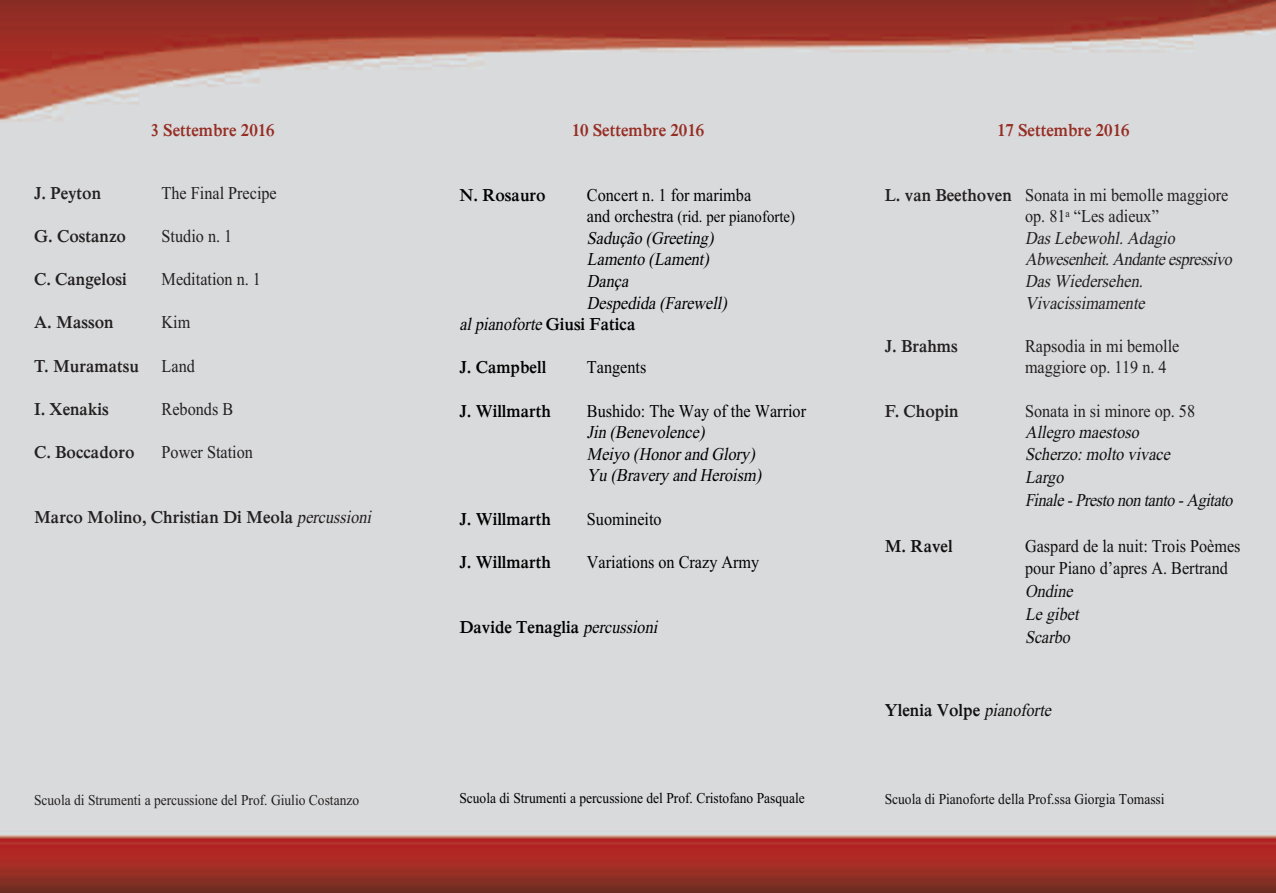
<style>
.page{position:relative;width:1276px;height:893px;background:#fff}
.page>*{position:absolute;margin:0;border:0;box-sizing:border-box;transform-origin:0 0}
.t1{font:italic 18px/21.6px "Iskoola Pota";color:#000;scale:.9 1}
.t2{font:italic 18px/21.6px "Iskoola Pota";color:#231f20;scale:.9 1}
.t3{font:18px "Iskoola Pota Bold OTF";color:#231f20;scale:.9 1}
.t4{font:18px/21.6px "Iskoola Pota";color:#231f20;scale:.9 1}
.t5{font:italic 18px/22.6px "Iskoola Pota";color:#110f0f;scale:.9 1}
.t6{font:18px "Iskoola Pota";color:#000;scale:.9 1}
.t7{font:18px "Iskoola Pota Bold OTF";color:#000;scale:.9 1}
.t8{font:18px/21.6px "Iskoola Pota";color:#110f0f;scale:.9 1}
.t9{font:18px "Iskoola Pota Bold OTF";color:#962d24;scale:.9 1}
.t10{font:18px "Iskoola Pota Bold OTF";color:#110f0f;scale:.9 1}
.t11{font:16.5px "Iskoola Pota";color:#000;scale:.9 1}
.t12{font:15px "Iskoola Pota";color:#000;scale:.9 1}
.t13{font:15px "Iskoola Pota";color:#231f20;scale:.9 1}
.t14{font:15px "Iskoola Pota";color:#110f0f;scale:.9 1}
.s1{font-family:"Iskoola Pota";font-style:italic}
.s2{font-size:18px}
.s3{font-family:"Iskoola Pota Bold OTF";font-style:normal}
.s4{font-style:normal}
</style>
<div class="page">
<img style="left:0;top:0;width:1275px;height:893px">
<p class="t9" style="left:151px;top:119px;width:139px">3 Settembre 2016</p>
<p class="t9" style="left:571px;top:119px;width:149px">10 Settembre 2016</p>
<p class="t9" style="left:997px;top:119px;width:149px">17 Settembre 2016</p>
<p class="t3" style="left:34px;top:182px;width:76px">J. Peyton</p>
<p class="t4" style="left:162px;top:182px;width:129px">The Final Precipe</p>
<p class="t3" style="left:34px;top:225px;width:104px">G. Costanzo</p>
<p class="t4" style="left:162px;top:225px;width:80px">Studio n. 1</p>
<p class="t3" style="left:34px;top:268px;width:105px">C. Cangelosi</p>
<p class="t4" style="left:162px;top:268px;width:112px">Meditation n. 1</p>
<p class="t3" style="left:34px;top:312px;width:90px">A. Masson</p>
<p class="t4" style="left:162px;top:311px;width:34px">Kim</p>
<p class="t3" style="left:34px;top:355px;width:118px">T. Muramatsu</p>
<p class="t4" style="left:162px;top:355px;width:38px">Land</p>
<p class="t3" style="left:34px;top:398px;width:85px">I. Xenakis</p>
<p class="t4" style="left:162px;top:398px;width:81px">Rebonds B</p>
<p class="t3" style="left:34px;top:441px;width:113px">C. Boccadoro</p>
<p class="t4" style="left:162px;top:441px;width:103px">Power Station</p>
<p class="t3" style="left:34px;top:506px;width:380px">Marco Molino, Christian Di Meola <span class="s1">percussioni</span></p>
<p class="t7" style="left:459px;top:184px;width:97px">N. Rosauro</p>
<p class="t6" style="left:587px;top:184px;width:184px">Concert n. 1 for marimba</p>
<p class="t11" style="left:587px;top:207px;width:233px"><span class="s2">and orchestra</span> (rid. per pianoforte)</p>
<p class="t1" style="left:587px;top:227px;width:146px">Sadução (Greeting)</p>
<p class="t1" style="left:587px;top:248px;width:141px">Lamento (Lament)</p>
<p class="t1" style="left:587px;top:270px;width:52px">Dança</p>
<p class="t1" style="left:587px;top:292px;width:161px">Desp edida (Farewell)</p>
<p class="t1" style="left:459px;top:313px;width:197px">alpianoforte<span class="s3">Giusi Fatica</span></p>
<p class="t7" style="left:459px;top:357px;width:98px">J. Campbell</p>
<p class="t6" style="left:587px;top:357px;width:67px">Tangents</p>
<p class="t7" style="left:459px;top:400px;width:103px">J. Willmarth</p>
<p class="t6" style="left:587px;top:400px;width:245px">Bushido: The Way of the Warrior</p>
<p class="t1" style="left:587px;top:421px;width:199px">Jin (Benevolence)<br>Meiyo (Honor and Glory)<br>Yu (Bravery and Heroism)</p>
<p class="t7" style="left:459px;top:508px;width:103px">J. Willmarth</p>
<p class="t6" style="left:587px;top:508px;width:85px">Suomineito</p>
<p class="t7" style="left:459px;top:551px;width:103px">J. Willmarth</p>
<p class="t6" style="left:587px;top:551px;width:193px">Variations on Crazy Army</p>
<p class="t7" style="left:459px;top:616px;width:226px">Davide Tenaglia <span class="s1">percussioni</span></p>
<p class="t2" style="left:1025px;top:184px;width:236px;text-indent:-140px"><span class="s3">L. van Beethoven</span> <span class="s4">Sonata in mi bemolle maggiore op. 81</span><sup>a</sup> <span class="s4">“Les adieux”<br></span>Das Lebewohl. Adagio<br>Abwesenheit. Andante espressivo<br>Das Wiedersehen.<br>Vivacissimamente</p>
<p class="t3" style="left:884px;top:335px;width:83px">J. Brahms</p>
<p class="t4" style="left:1025px;top:335px;width:173px">Rapsodia in mi bemolle maggiore op. 119 n. 4</p>
<p class="t3" style="left:884px;top:400px;width:83px">F. Chopin</p>
<p class="t4" style="left:1025px;top:400px;width:190px">Sonata in si minore op. 58</p>
<p class="t5" style="left:1025px;top:421px;width:237px">Allegro maestoso<br>Scherzo: molto vivace<br>Largo<br>Finale - Presto non tanto - Agitato</p>
<p class="t10" style="left:884px;top:535px;width:77px">M. Ravel</p>
<p class="t8" style="left:1025px;top:535px;width:241px">Gaspard de la nuit: Trois Poèmes pour Piano d’apres A. Bertrand</p>
<p class="t5" style="left:1025px;top:579px;width:65px;line-height:23.1px">Ondine<br>Le gibet<br>Scarbo</p>
<p class="t10" style="left:884px;top:700px;width:191px">Ylenia Volpe <span class="s1">pianoforte</span></p>
<p class="t13" style="left:34px;top:791px;width:363px">Scuola di Strumenti a percussione del Prof. Giulio Costanzo</p>
<p class="t12" style="left:459px;top:789px;width:385px">Scuola di Strumenti a percussione del Prof. Cristofano Pasquale</p>
<p class="t14" style="left:884px;top:790px;width:312px">Scuola di Pianoforte della Prof.ssa Giorgia Tomassi</p>
</div>
